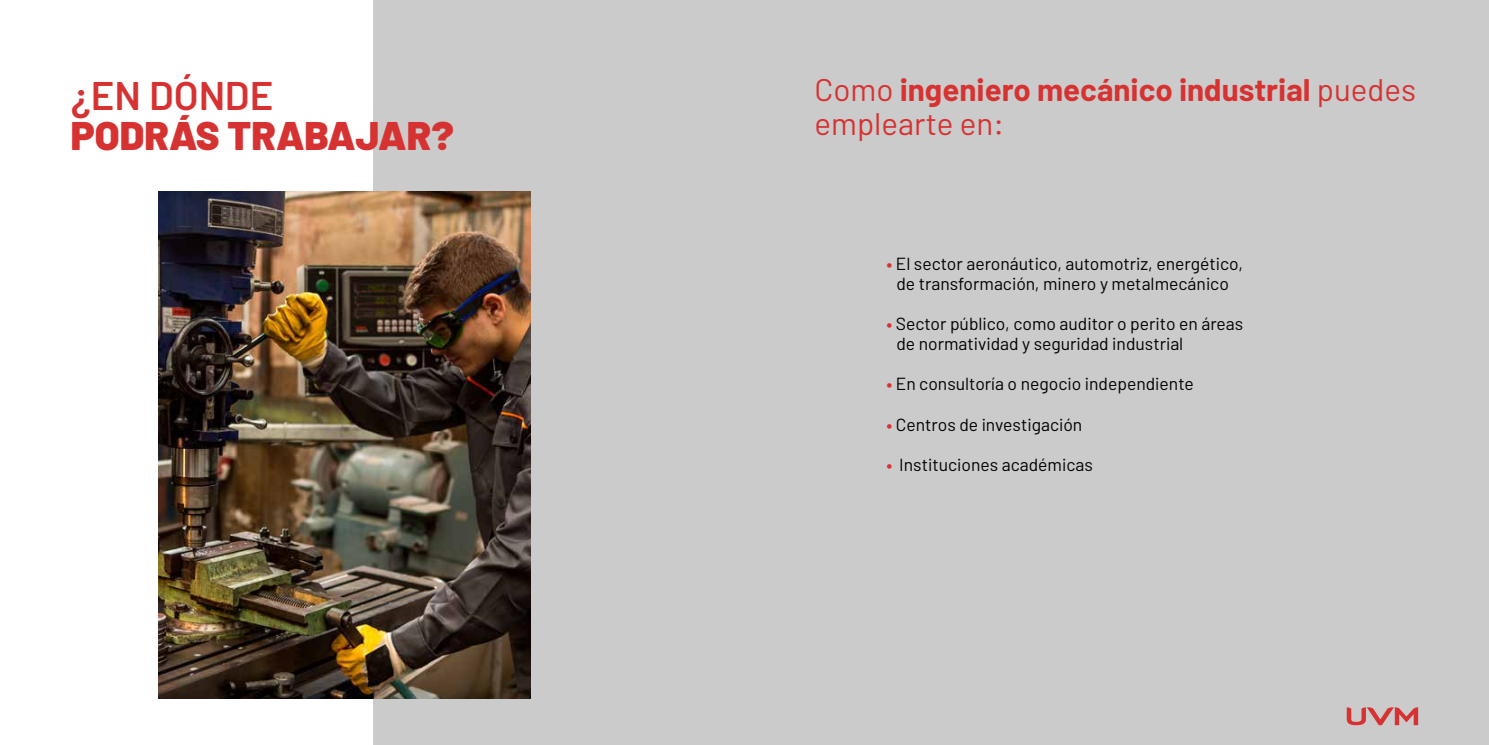
<style>
.page{position:relative;width:1489px;height:745px;background:#fff}
.page>*{position:absolute;margin:0;border:0;box-sizing:border-box;transform-origin:0 0}
.t1{font:900 40px "Barlow";color:#d73232}
.t2{font:600 40px "Barlow";color:#d73232}
.t3{font:700 31.25px/33.8px "Barlow";color:#d73232}
.t4{font:17.5px/20px "Barlow";color:#000;text-align:center}
.s1{font-weight:400}
.s2{font-family:"Myriad Pro";font-weight:700;color:#d73232}
</style>
<div class="page">
<div style="left:373px;top:0;width:1115px;height:744px;background:#cbcbcb"></div>
<img style="left:159px;top:191px;width:372px;height:507px">
<svg style="left:1346px;top:707px;width:71px;height:17px"></svg>
<h1 class="t2" style="left:71px;top:71px;width:204px">¿EN DÓNDE</h1>
<h1 class="t1" style="left:71px;top:111px;width:384px">PODRÁS TRABAJAR?</h1>
<h2 class="t3" style="left:814px;top:73px;width:603px"><span class="s1">Como</span> ingeniero mecánico industrial <span class="s1">puedes emplearte en:</span></h2>
<p class="t4" style="left:886px;top:253px;width:358px"><span class="s2">•</span> El sector aeronáutico, automotriz, energético, de transformación, minero y metalmecánico</p>
<p class="t4" style="left:896px;top:313px;width:348px;text-align:left;text-indent:-10px"><span class="s2">•</span> Sector público, como auditor o perito en áreas de normatividad y seguridad industrial</p>
<p class="t4" style="left:886px;top:373px;width:309px"><span class="s2">•</span> En consultoría o negocio independiente</p>
<p class="t4" style="left:886px;top:413px;width:197px"><span class="s2">•</span> Centros de investigación</p>
<p class="t4" style="left:886px;top:453px;width:208px"><span class="s2">•</span> Instituciones académicas</p>
</div>
